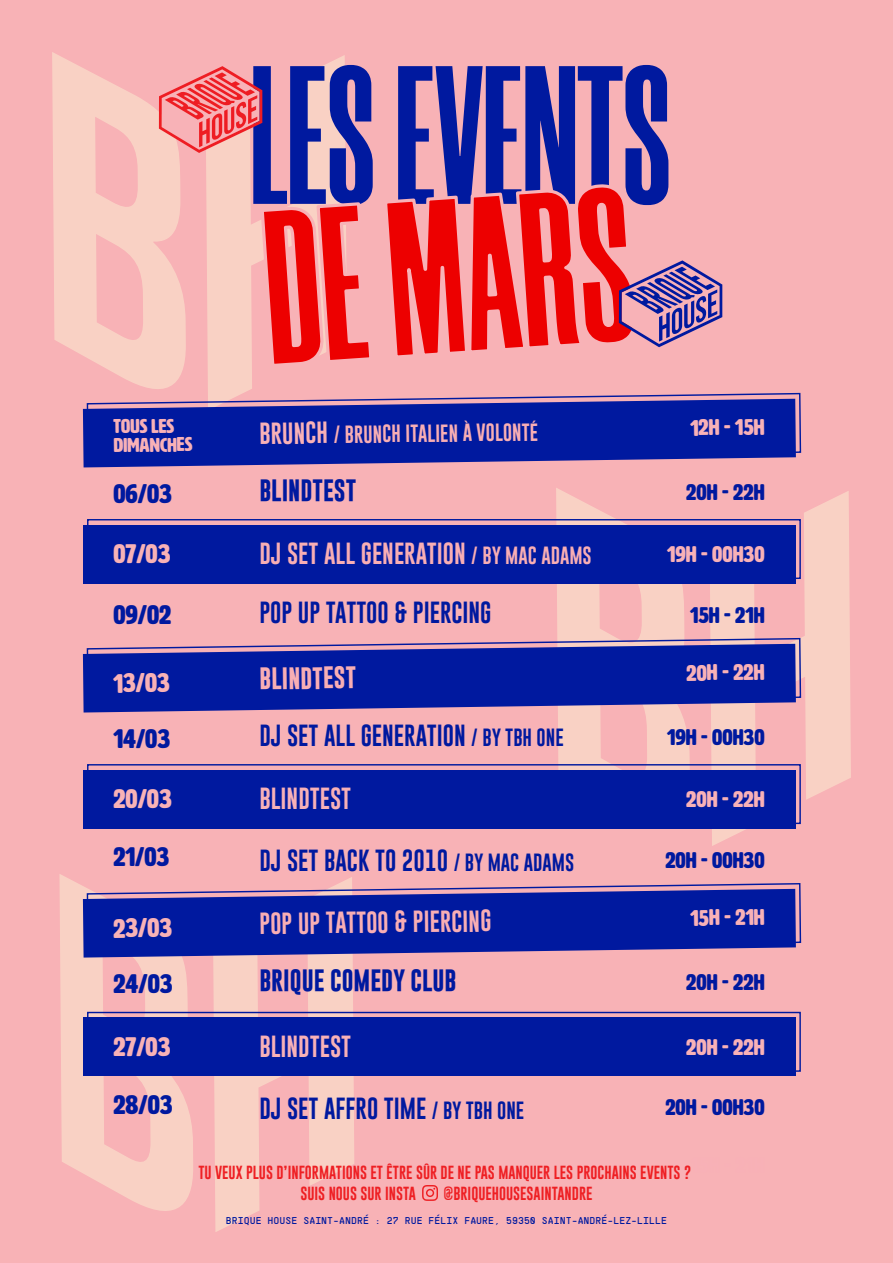
<style>
.page{position:relative;width:893px;height:1263px;background:#f8b2b6}
.page>*{position:absolute;margin:0;border:0;box-sizing:border-box;transform-origin:0 0}
.t1{font:900 222.3px "Morganite";color:#ed0000}
.t2{font:26.47px "HWT Artz";color:#00199f}
.t3{font:26.47px "HWT Artz";color:#f8b2b6}
.t4{font:22.35px "Gobold";color:#00199f}
.t5{font:22.35px "Gobold";color:#f8aeb4}
.t6{font:22.35px "HWT Artz";color:#00199f}
.t7{font:22.35px "HWT Artz";color:#f8b1b7}
.t8{font:700 22.35px "Gobold";color:#00199f}
.t9{font:22.35px "Gobold";color:#f8b1b7}
.t10{font:700 22.35px "Gobold";color:#f8aeb4}
.t11{font:19.65px/18.9px "HWT Artz";color:#f8b1b7}
.t12{font:18.23px "Gobold";color:#f8aeb4}
.t13{font:13.88px/21.2px "Gobold";color:#ee1f23}
.t14{font:9.9px "Supply";color:#00199f}
.s1{font-size:22.35px;color:#f8b1b7}
.s2{font-size:18.23px}
</style>
<div class="page">
<svg style="left:208px;top:55px;width:137px;height:337px"></svg>
<svg style="left:52px;top:52px;width:131px;height:337px;fill:#f9d1c4"></svg>
<svg style="left:710px;top:491px;width:141px;height:355px;fill:#f9d1c4"></svg>
<svg style="left:556px;top:488px;width:134px;height:341px;fill:#f9d1c4"></svg>
<svg style="left:213px;top:877px;width:141px;height:355px;fill:#f9d1c4"></svg>
<svg style="left:59px;top:874px;width:135px;height:337px;fill:#f9d1c4"></svg>
<svg style="left:422px;top:1185px;width:16px;height:16px"></svg>
<svg style="left:83px;top:408px;width:240px;height:59px"></svg>
<svg style="left:86px;top:392px;width:716px;height:72px"></svg>
<div style="left:83px;top:525px;width:713px;height:58px;background:#00199f"></div>
<div style="left:87px;top:519px;width:714px;height:60px;border:1px solid #00199f"></div>
<svg style="left:83px;top:653px;width:713px;height:59px"></svg>
<svg style="left:86px;top:637px;width:716px;height:72px;background:#2c35a3"></svg>
<div style="left:83px;top:770px;width:713px;height:58px;background:#00199f"></div>
<div style="left:87px;top:764px;width:714px;height:60px;border:1px solid #00199f"></div>
<svg style="left:83px;top:889px;width:271px;height:68px"></svg>
<svg style="left:86px;top:882px;width:716px;height:72px"></svg>
<div style="left:83px;top:1017px;width:713px;height:59px;background:#00199f"></div>
<div style="left:87px;top:1012px;width:714px;height:60px;border:1px solid #00199f"></div>
<svg style="left:159px;top:65px;width:214px;height:304px"></svg>
<svg style="left:398px;top:65px;width:324px;height:283px"></svg>
<h1 class="t1" style="left:257px;top:174px;width:371px;rotate:-4deg">DE MARS</h1>
<h3 class="t11" style="left:113px;top:417px;width:80px;rotate:-1deg">tous les dimanches</h3>
<h3 class="t7" style="left:690px;top:416px;width:76px;rotate:-1deg">12H - 15h</h3>
<h3 class="t12" style="left:259px;top:424px;width:280px;rotate:-1deg"><span class="s1">BRUNCH</span> / BRUNCH ITALIEN À VOLONTÉ</h3>
<h2 class="t2" style="left:113px;top:480px;width:60px">06/03</h2>
<h3 class="t8" style="left:259px;top:475px;width:98px">BLINDTEST</h3>
<h3 class="t6" style="left:686px;top:481px;width:80px">20H - 22H</h3>
<h2 class="t3" style="left:113px;top:539px;width:59px">07/03</h2>
<h3 class="t5" style="left:259px;top:539px;width:334px">DJ SET ALL GENERATION <span class="s2">/ BY MAC ADAMS</span></h3>
<h3 class="t7" style="left:667px;top:543px;width:99px">19H - 00H30</h3>
<h2 class="t2" style="left:113px;top:601px;width:60px">09/02</h2>
<h3 class="t4" style="left:259px;top:598px;width:234px">POP UP TATTOO &amp; PIERCING</h3>
<h3 class="t6" style="left:690px;top:603px;width:76px">15H - 21H</h3>
<h2 class="t3" style="left:113px;top:669px;width:58px;rotate:-1deg">13/03</h2>
<h3 class="t10" style="left:259px;top:664px;width:98px;rotate:-1deg">BLINDTEST</h3>
<h3 class="t7" style="left:686px;top:661px;width:80px;rotate:-1deg">20H - 22H</h3>
<h2 class="t2" style="left:113px;top:725px;width:58px">14/03</h2>
<h3 class="t4" style="left:259px;top:721px;width:306px">DJ SET ALL GENERATION <span class="s2">/ BY TBH ONE</span></h3>
<h3 class="t6" style="left:667px;top:726px;width:99px">19h - 00h30</h3>
<h2 class="t3" style="left:113px;top:785px;width:60px">20/03</h2>
<h3 class="t9" style="left:259px;top:784px;width:93px">BLINDTEST</h3>
<h3 class="t7" style="left:686px;top:788px;width:80px">20h - 22h</h3>
<h2 class="t2" style="left:113px;top:843px;width:57px">21/03</h2>
<h3 class="t4" style="left:259px;top:846px;width:316px">DJ SET BACK TO 2010 <span class="s2">/ BY MAC ADAMS</span></h3>
<h3 class="t6" style="left:665px;top:848px;width:101px">20h - 00H30</h3>
<h2 class="t3" style="left:113px;top:914px;width:60px;rotate:-1deg">23/03</h2>
<h3 class="t5" style="left:259px;top:910px;width:234px;rotate:-1deg">POP UP TATTOO &amp; PIERCING</h3>
<h3 class="t7" style="left:690px;top:906px;width:76px;rotate:-1deg">15H - 21H</h3>
<h2 class="t2" style="left:113px;top:970px;width:61px">24/03</h2>
<h3 class="t8" style="left:259px;top:965px;width:199px">BRIQUE COMEDY CLUB</h3>
<h3 class="t6" style="left:686px;top:971px;width:80px">20h - 22h</h3>
<h2 class="t3" style="left:113px;top:1032px;width:59px">27/03</h2>
<h3 class="t9" style="left:259px;top:1031px;width:93px">BLINDTEST</h3>
<h3 class="t7" style="left:686px;top:1035px;width:80px">20h - 22h</h3>
<h2 class="t2" style="left:113px;top:1091px;width:61px">28/03</h2>
<h3 class="t4" style="left:259px;top:1094px;width:266px">DJ SET AFFRO TIME <span class="s2">/ BY TBH ONE</span></h3>
<h3 class="t6" style="left:665px;top:1096px;width:101px">20h - 00H30</h3>
<p class="t13" style="left:300px;top:1161px;width:392px;text-indent:-102px">TU VEUX PLUS D’INFORMATIONS ET ÊTRE SÛR DE NE PAS MANQUER LES PROCHAINS EVENTS ?<br>SUIS NOUS SUR INSTA</p>
<p class="t13" style="left:443px;top:1183px;width:150px">@BRIQUEHOUSESAINTANDRE</p>
<p class="t14" style="left:226px;top:1214px;width:443px">BRIQUE HOUSE SAINT-ANDRÉ : 27 RUE FÉLIX FAURE, 59350 SAINT-ANDRÉ-LEZ-LILLE</p>
</div>
